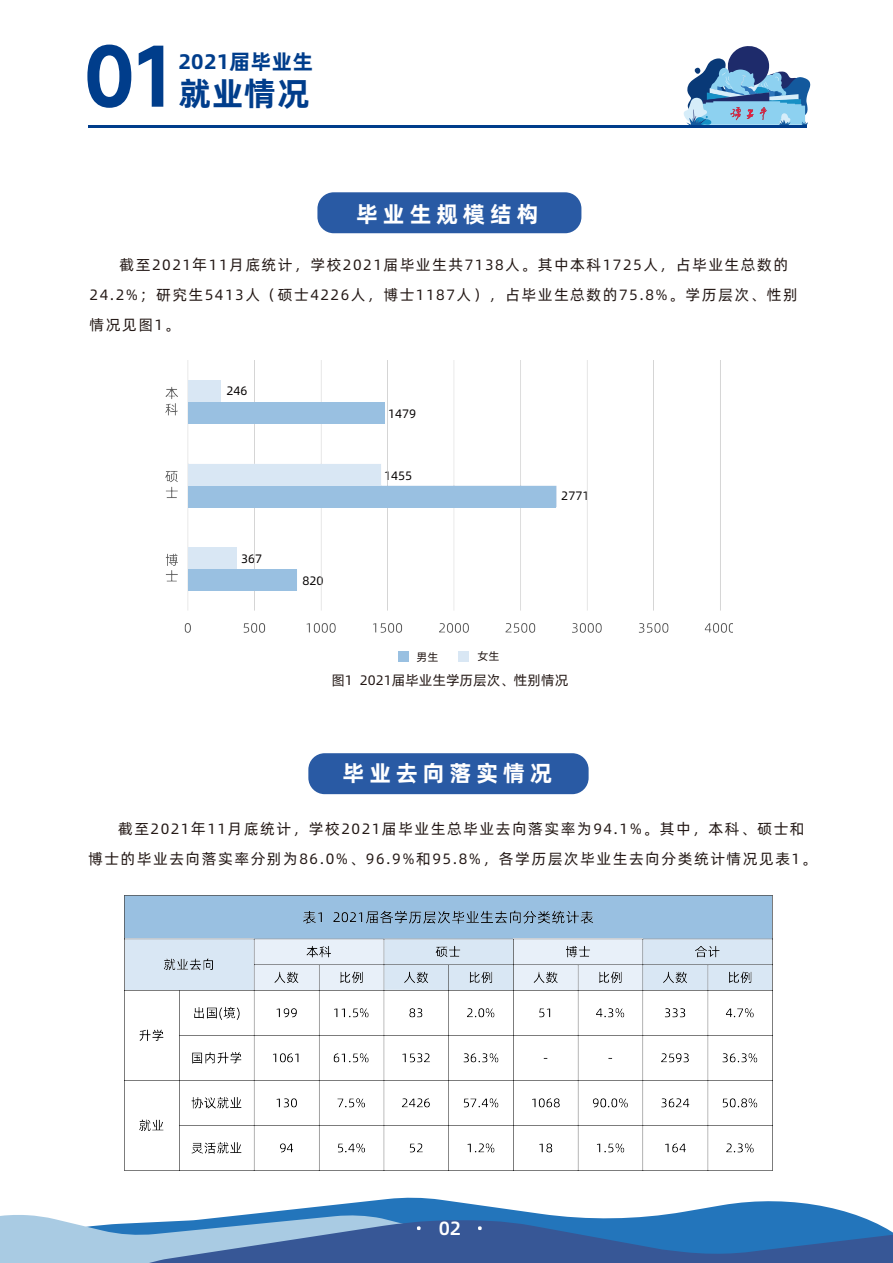
<style>
.page{position:relative;width:893px;height:1263px;background:#fff}
.page>*{position:absolute;margin:0;border:0;box-sizing:border-box;transform-origin:0 0}
.t1{font:600 77.1px "Mi Sans";color:#003d8b}
.t2{font:33px "Alibaba Pu Hui Ti B";color:#003d8b}
.t3{font:22.65px "Alibaba Pu Hui Ti B";letter-spacing:.2em;color:#fff}
.t4{font:21.15px "Alibaba Pu Hui Ti B";letter-spacing:.01em;color:#003d8b}
.t5{font:19.2px "Alibaba Pu Hui Ti M";color:#fff}
.t6{font:15px/30px "Alibaba Pu Hui Ti R";letter-spacing:.1em;color:#231815}
.t7{font:13.8px "Alibaba Pu Hui Ti R";color:#231815}
.t8{font:12.3px "Alibaba Pu Hui Ti R";color:#040000}
.t9{font:11.1px "Alibaba Pu Hui Ti R";color:#231815}
</style>
<div class="page">
<svg style="left:270px;top:1197px;width:576px;height:15px"></svg>
<svg style="left:0;top:1212px;width:893px;height:51px;background:#5886ba"></svg>
<svg style="left:684px;top:46px;width:126px;height:80px"></svg>
<hr style="left:88px;top:125px;width:718px;height:3px;background:#003d8b">
<div style="left:317px;top:192px;width:264px;height:41px;background:#295aa4;border-radius:16px"></div>
<div style="left:308px;top:753px;width:281px;height:41px;background:#295aa4;border-radius:16px"></div>
<img style="left:165px;top:360px;width:567px;height:273px">
<div style="left:189px;top:380px;width:32px;height:22px;background:#d9e7f4"></div>
<div style="left:189px;top:402px;width:196px;height:22px;background:#99c0e1"></div>
<div style="left:189px;top:547px;width:48px;height:22px;background:#d9e7f4"></div>
<div style="left:189px;top:569px;width:108px;height:22px;background:#99c0e1"></div>
<div style="left:189px;top:464px;width:192px;height:22px;background:#d9e7f4"></div>
<div style="left:189px;top:486px;width:367px;height:22px;background:#99c0e1"></div>
<div style="left:458px;top:651px;width:11px;height:11px;background:#d9e7f4"></div>
<div style="left:398px;top:652px;width:10px;height:10px;background:#99c0e1"></div>
<img style="left:124px;top:895px;width:648px;height:276px">
<h1 class="t1" style="left:84px;top:25px;width:90px">01</h1>
<h3 class="t4" style="left:179px;top:45px;width:136px">2021届毕业生</h3>
<h2 class="t2" style="left:179px;top:67px;width:132px">就业情况</h2>
<h3 class="t3" style="left:356px;top:196px;width:184px">毕业生规模结构</h3>
<p class="t6" style="left:90px;top:249px;width:710px;text-indent:30px">截至2021年11月底统计，学校2021届毕业生共7138人。其中本科1725人，占毕业生总数的<br>24.2%；研究生5413人（硕士4226人，博士1187人），占毕业生总数的75.8%。学历层次、性别情况见图1。</p>
<p class="t8" style="left:226px;top:381px;width:23px">246</p>
<p class="t8" style="left:241px;top:549px;width:23px">367</p>
<p class="t8" style="left:388px;top:405px;width:30px">1479</p>
<p class="t8" style="left:384px;top:467px;width:30px">1455</p>
<p class="t8" style="left:561px;top:487px;width:30px">2771</p>
<p class="t8" style="left:302px;top:571px;width:23px">820</p>
<p class="t9" style="left:417px;top:648px;width:23px">男生</p>
<p class="t9" style="left:478px;top:648px;width:23px">女生</p>
<p class="t7" style="left:331px;top:670px;width:238px">图1 2021届毕业生学历层次、性别情况</p>
<h3 class="t3" style="left:342px;top:755px;width:211px">毕业去向落实情况</h3>
<p class="t6" style="left:88px;top:812px;width:730px;text-indent:30px">截至2021年11月底统计，学校2021届毕业生总毕业去向落实率为94.1%。其中，本科、硕士和博士的毕业去向落实率分别为86.0%、96.9%和95.8%，各学历层次毕业生去向分类统计情况见表1。</p>
<p class="t5" style="left:439px;top:1213px;width:24px">02</p>
</div>
